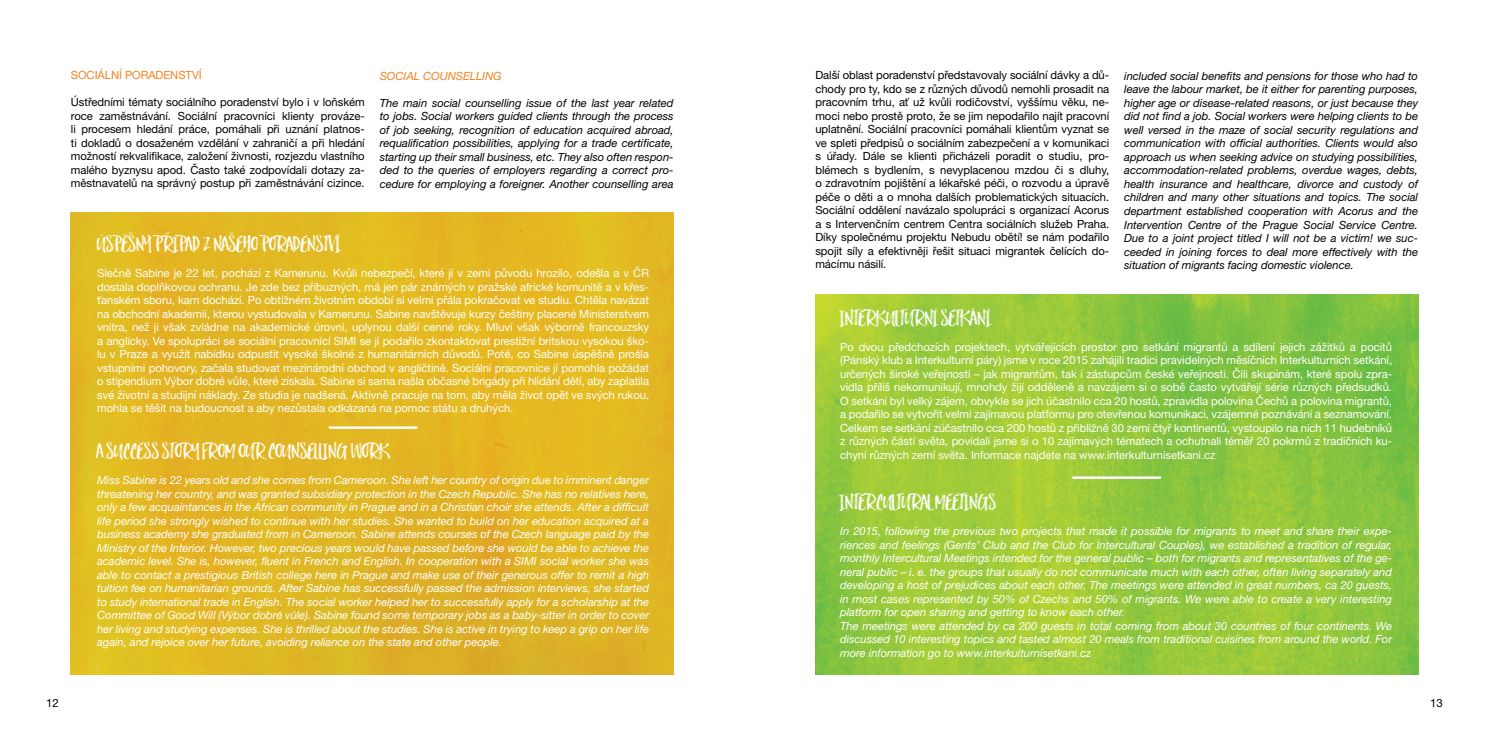
<style>
.page{position:relative;width:1489px;height:745px;background:#fff}
.page>*{position:absolute;margin:0;border:0;box-sizing:border-box;transform-origin:0 0}
.t1{font:18.75px "Hello Lucky";letter-spacing:-.005em;color:#fff}
.t2{font:11.38px "Helvetica Neue LT Pro";color:#000}
.t3{font:italic 11.25px/13.5px "Helvetica Neue CE";letter-spacing:-.005em;color:#fff;text-align:justify}
.t4{font:11.25px/13.5px "Helvetica Neue LT Pro";letter-spacing:-.005em;color:#fff;text-align:justify}
.t5{font:italic 11.25px/13.5px "Helvetica Neue CE";letter-spacing:-.005em;color:#000;text-align:justify}
.t6{font:11.25px/13.5px "Helvetica Neue LT Pro";letter-spacing:-.005em;color:#000;text-align:justify}
.t7{font:11.25px "Helvetica Neue LT Pro";letter-spacing:-.005em;color:#f58220}
.t8{font:italic 11.25px "Helvetica Neue CE";color:#f58220}
</style>
<div class="page">
<img style="left:71px;top:213px;width:602px;height:460px">
<img style="left:815px;top:294px;width:602px;height:379px">
<hr style="left:329px;top:426px;width:88px;height:2px;background:#fff">
<hr style="left:1072px;top:476px;width:88px;height:2px;background:#fff">
<p class="t7" style="left:71px;top:68px;width:86px">Sociální po rade</p>
<p class="t7" style="left:170px;top:68px;width:33px">nství</p>
<p class="t6" style="left:71px;top:95px;width:296px">Ústředními tématy sociálního poradenství bylo i v loňském roce zaměstnávání. Sociální pracovníci klienty prováze&shy;li procesem hledání práce, pomáhali při uznání platnos&shy;ti dokladů o dosaženém vzdělání v zahraničí a při hledání možností rekvalifikace, založení živnosti, rozjezdu vlastního malého byznysu apod. Často také zodpovídali dotazy za&shy;městnavatelů na správný postup při zaměstnávání cizince.</p>
<p class="t8" style="left:380px;top:69px;width:23px">Social</p>
<p class="t8" style="left:423px;top:69px;width:25px">counselling</p>
<p class="t5" style="left:380px;top:96px;width:295px">The main social counselling issue of the last year related to jobs. Social workers guided clients through the process of job seeking, recognition of education acquired abroad, requalification possibilities, applying for a trade certificate, starting up their small business, etc. They also often respon&shy;ded to the queries of employers regarding a correct pro&shy;cedure for employing a foreigner. Another counselling area</p>
<h1 class="t1" style="left:97px;top:232px;width:245px">ÚSPĚŠNÝ PŘÍPAD Z NA ŠEHO PORADENSTVÍ</h1>
<p class="t4" style="left:97px;top:266px;width:553px">Slečně Sabine je 22 let, pochází z Kamerunu. Kvůli nebezpečí, které jí v zemi původu hrozilo, odešla a v ČR dostala doplňkovou ochranu. Je zde bez příbuzných, má jen pár známých v pražské africké komunitě a v křes&shy;ťanském sboru, kam dochází. Po obtížném životním období si velmi přála pokračovat ve studiu. Chtěla navázat na obchodní akademii, kterou vystudovala v Kamerunu. Sabine navštěvuje kurzy češtiny placené Ministerstvem vnitra, než ji však zvládne na akademické úrovni, uplynou další cenné roky. Mluví však výborně francouzsky a anglicky. Ve spolupráci se sociální pracovnicí SIMI se jí podařilo zkontaktovat prestižní britskou vysokou ško&shy;lu v Praze a využít nabídku odpustit vysoké školné z humanitárních důvodů. Poté, co Sabine úspěšně prošla vstupními pohovory, začala studovat mezinárodní obchod v angličtině. Sociální pracovnice jí pomohla požádat o stipendium Výbor dobré vůle, které získala. Sabine si sama našla občasné brigády při hlídání dětí, aby zaplatila své životní a studijní náklady. Ze studia je nadšená. Aktivně pracuje na tom, aby měla život opět ve svých rukou, mohla se těšit na budoucnost a aby nezůstala odkázaná na pomoc státu a druhých.</p>
<h1 class="t1" style="left:97px;top:439px;width:34px">A SUCCESS</h1>
<h1 class="t1" style="left:162px;top:439px;width:229px">STORY FROM OUR CO UNSE LLING WORK</h1>
<p class="t3" style="left:97px;top:473px;width:553px">Miss Sabine is 22 years old and she comes from Cameroon. She left her country of origin due to imminent danger threatening her country, and was granted subsidiary protection in the Czech Republic. She has no relatives here, only a few acquaintances in the African community in Prague and in a Christian choir she attends. After a difficult life period she strongly wished to continue with her studies. She wanted to build on her education acquired at a business academy she graduated from in Cameroon. Sabine attends courses of the Czech language paid by the Ministry of the Interior. However, two precious years would have passed before she would be able to achieve the academic level. She is, however, fluent in French and English. In cooperation with a SIMI social worker she was able to contact a prestigious British college here in Prague and make use of their generous offer to remit a high tuition fee on humanitarian grounds. After Sabine has successfully passed the admission interviews, she started to study international trade in English. The social worker helped her to successfully apply for a scholarship at the Committee of Good Will (Výbor dobré vůle). Sabine found some temporary jobs as a baby-sitter in order to cover her living and studying expenses. She is thrilled about the studies. She is active in trying to keep a grip on her life again, and rejoice over her future, avoiding reliance on the state and other people.</p>
<p class="t6" style="left:815px;top:68px;width:296px">Další oblast poradenství představovaly sociální dávky a dů&shy;chody pro ty, kdo se z různých důvodů nemohli prosadit na pracovním trhu, ať už kvůli rodičovství, vyššímu věku, ne&shy;moci nebo prostě proto, že se jim nepodařilo najít pracovní uplatnění. Sociální pracovníci pomáhali klientům vyznat se ve spleti předpisů o sociálním zabezpečení a v komunikaci s úřady. Dále se klienti přicházeli poradit o studiu, pro&shy;blémech s bydlením, s nevyplacenou mzdou či s dluhy, o zdravotním pojištění a lékařské péči, o rozvodu a úpravě péče o děti a o mnoha dalších problematických situacích.<br>Sociální oddělení navázalo spolupráci s organizací Acorus a s Intervenčním centrem Centra sociálních služeb Praha.<br>Díky společnému projektu Nebudu obětí! se nám podařilo spojit síly a efektivněji řešit situaci migrantek čelících do&shy;mácímu násilí.</p>
<p class="t5" style="left:1124px;top:69px;width:295px">included social benefits and pensions for those who had to leave the labour market, be it either for parenting purposes, higher age or disease-related reasons, or just because they did not find a job. Social workers were helping clients to be well versed in the maze of social security regulations and communication with official authorities. Clients would also approach us when seeking advice on studying possibilities, accommodation-related problems, overdue wages, debts, health insurance and healthcare, divorce and custody of children and many other situations and topics. The social department established cooperation with Acorus and the Intervention Centre of the Prague Social Service Centre.<br>Due to a joint project titled I will not be a victim! we suc&shy;ceeded in joining forces to deal more effectively with the situation of migrants facing domestic violence.</p>
<h1 class="t1" style="left:840px;top:305px;width:152px">INTERKULTURNÍ SETKÁNÍ</h1>
<p class="t4" style="left:840px;top:339px;width:553px">Po dvou předchozích projektech, vytvářejících prostor pro setkání migrantů a sdílení jejich zážitků a pocitů (Pánský klub a Interkulturní páry) jsme v roce 2015 zahájili tradici pravidelných měsíčních Interkulturních setkání, určených široké veřejnosti – jak migrantům, tak i zástupcům české veřejnosti. Čili skupinám, které spolu zpra&shy;vidla příliš nekomunikují, mnohdy žijí odděleně a navzájem si o sobě často vytvářejí série různých předsudků.<br>O setkání byl velký zájem, obvykle se jich účastnilo cca 20 hostů, zpravidla polovina Čechů a polovina migrantů, a podařilo se vytvořit velmi zajímavou platformu pro otevřenou komunikaci, vzájemné poznávání a seznamování.<br>Celkem se setkání zúčastnilo cca 200 hostů z přibližně 30 zemí čtyř kontinentů, vystoupilo na nich 11 hudebníků z různých částí světa, povídali jsme si o 10 zajímavých tématech a ochutnali téměř 20 pokrmů z tradičních ku&shy;chyní různých zemí světa. Informace najdete na www.interkulturnisetkani.cz</p>
<h1 class="t1" style="left:840px;top:490px;width:157px">INTERCULTURAL MEETINGS</h1>
<p class="t3" style="left:840px;top:524px;width:553px;text-align:left">In 2015, following the previous two projects that made it possible for migrants to meet and share their expe&shy;riences and feelings (Gents’ Club and the Club for Intercultural Couples), we established a tradition of regular, monthly Intercultural Meetings intended for the general public – both for migrants and representatives of the ge&shy;neral public – i. e. the groups that usually do not communicate much with each other, often living separately and developing a host of prejudices about each other. The meetings were attended in great numbers, ca 20 guests, in most cases represented by 50% of Czechs and 50% of migrants. We were able to create a very interesting platform for open sharing and getting to know each other.<br>The meetings were attended by ca 200 guests in total coming from about 30 countries of four continents. We discussed 10 interesting topics and tasted almost 20 meals from traditional cuisines from around the world. For more information go to www.interkulturnisetkani.cz</p>
<p class="t2" style="left:46px;top:695px;width:14px">12</p>
<p class="t2" style="left:1429px;top:695px;width:14px">13</p>
</div>
